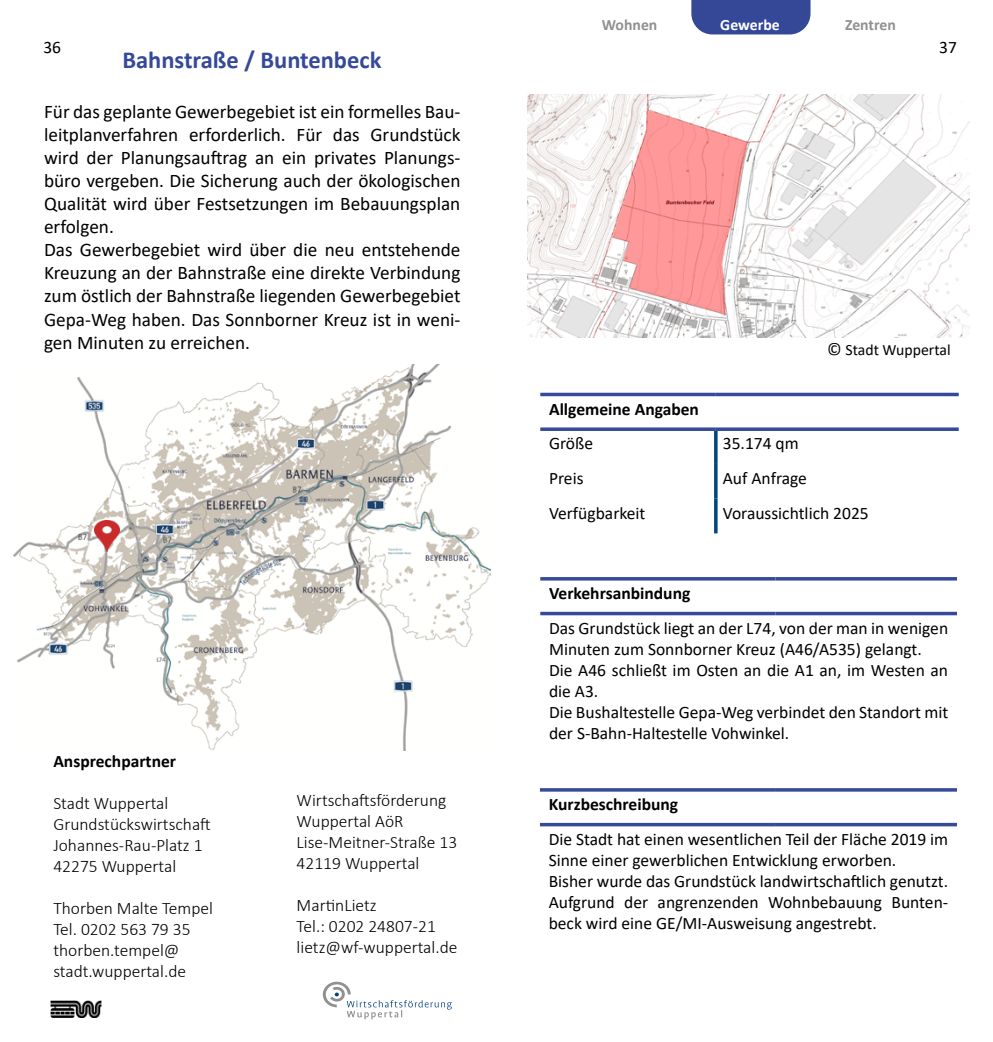
<style>
.page{position:relative;width:993px;height:1042px;background:#fff}
.page>*{position:absolute;margin:0;border:0;box-sizing:border-box;transform-origin:0 0}
.t1{font:700 24.5px "Calibri";color:#354998}
.t2{font:19.25px/23.1px "Calibri";color:#000}
.t3{font:17.5px/21px "Calibri";color:#000}
.t4{font:300 17.5px/21px "Calibri";color:#000}
.t5{font:700 17.5px "Calibri";color:#000}
.t6{font:15.75px "Calibri";color:#000}
.t7{font:700 15.75px "Calibri";color:#8f9092}
.t8{font:700 15.75px "Calibri";color:#fff}
.t9{font:700 4.38px "Arial";color:#000;scale:1.1 1}
.s1{font-size:17.5px}
</style>
<div class="page">
<img style="left:14px;top:364px;width:476px;height:387px">
<div style="left:691px;top:0;width:119px;height:34px;background:#354898"></div>
<img style="left:527px;top:95px;width:441px;height:243px">
<hr style="left:540px;top:577px;width:235px;height:3px;background:#354a99">
<hr style="left:775px;top:577px;width:181px;height:3px;background:#354a99">
<hr style="left:540px;top:612px;width:235px;height:3px;background:#354a99">
<hr style="left:775px;top:612px;width:181px;height:3px;background:#354a99">
<hr style="left:539px;top:788px;width:235px;height:3px;background:#354a99">
<hr style="left:774px;top:788px;width:182px;height:3px;background:#354a99">
<hr style="left:539px;top:823px;width:235px;height:3px;background:#354a99">
<hr style="left:774px;top:823px;width:182px;height:3px;background:#354a99">
<img style="left:95px;top:520px;width:24px;height:32px">
<svg style="left:714px;top:431px;width:3px;height:33px"></svg>
<svg style="left:714px;top:464px;width:3px;height:35px"></svg>
<svg style="left:714px;top:499px;width:3px;height:34px"></svg>
<hr style="left:540px;top:393px;width:175px;height:3px;background:#354a99">
<hr style="left:715px;top:393px;width:243px;height:3px;background:#354a99">
<svg style="left:540px;top:427px;width:175px;height:4px"></svg>
<svg style="left:715px;top:427px;width:243px;height:4px"></svg>
<svg style="left:323px;top:981px;width:128px;height:38px"></svg>
<img style="left:51px;top:1000px;width:51px;height:17px">
<p class="t7" style="left:601px;top:13px;width:57px">Wohnen</p>
<p class="t8" style="left:720px;top:13px;width:61px">Gewerbe</p>
<p class="t7" style="left:844px;top:13px;width:52px">Zentren</p>
<p class="t3" style="left:43px;top:36px;width:19px">36</p>
<p class="t3" style="left:938px;top:36px;width:19px">37</p>
<h1 class="t1" style="left:122px;top:43px;width:260px">Bahnstraße / Buntenbeck</h1>
<p class="t2" style="left:44px;top:99px;width:418px">Für das geplante Gewerbegebiet ist ein formelles Bau&shy;leitplanverfahren erforderlich. Für das Grundstück wird der Planungsauftrag an ein privates Planungs&shy;büro vergeben. Die Sicherung auch der ökologischen Qualität wird über Festsetzungen im Bebauungsplan erfolgen.<br>Das Gewerbegebiet wird über die neu entstehende Kreuzung an der Bahnstraße eine direkte Verbindung zum östlich der Bahnstraße liegenden Gewerbegebiet Gepa-Weg haben. Das Sonnborner Kreuz ist in weni&shy;gen Minuten zu erreichen.</p>
<p class="t6" style="left:826px;top:338px;width:125px"><span class="s1">©</span> Stadt Wuppertal</p>
<p class="t9" style="left:924px;top:348px;width:36px">Maßstab 1:1500</p>
<p class="t5" style="left:549px;top:396px;width:151px">Allgemeine Angaben</p>
<p class="t3" style="left:549px;top:432px;width:46px">Größe</p>
<p class="t3" style="left:722px;top:432px;width:77px">35.174 qm</p>
<p class="t3" style="left:549px;top:467px;width:36px">Preis</p>
<p class="t3" style="left:722px;top:467px;width:86px">Auf Anfrage</p>
<p class="t3" style="left:549px;top:502px;width:98px">Verfügbarkeit</p>
<p class="t3" style="left:722px;top:502px;width:147px">Voraussichtlich 2025</p>
<p class="t5" style="left:53px;top:748px;width:124px">Ansprechpartner</p>
<p class="t4" style="left:53px;top:792px;width:159px">Stadt Wuppertal<br>Grundstückswirtschaft<br>Johannes-Rau-Platz 1<br>42275 Wuppertal</p>
<p class="t4" style="left:53px;top:897px;width:161px">Thorben Malte Tempel<br>Tel. 0202 563 79 35 thorben.tempel@ stadt.wuppertal.de</p>
<p class="t4" style="left:296px;top:789px;width:162px">Wirtschaftsförderung<br>Wuppertal AöR<br>Lise-Meitner-Straße 13<br>42119 Wuppertal</p>
<p class="t4" style="left:296px;top:894px;width:162px">MartinLietz<br>Tel.: 0202 24807-21 lietz@wf-wuppertal.de</p>
<p class="t5" style="left:549px;top:581px;width:143px">Verkehrsanbindung</p>
<p class="t3" style="left:549px;top:617px;width:400px">Das Grundstück liegt an der L74, von der man in wenigen Minuten zum Sonnborner Kreuz (A46/A535) gelangt.<br>Die A46 schließt im Osten an die A1 an, im Westen an die A3.<br>Die Bushaltestelle Gepa-Weg verbindet den Standort mit der S-Bahn-Haltestelle Vohwinkel.</p>
<p class="t5" style="left:548px;top:792px;width:131px">Kurzbeschreibung</p>
<p class="t3" style="left:548px;top:828px;width:401px">Die Stadt hat einen wesentlichen Teil der Fläche 2019 im Sinne einer gewerblichen Entwicklung erworben.<br>Bisher wurde das Grundstück landwirtschaftlich genutzt.<br>Aufgrund der angrenzenden Wohnbebauung Bunten&shy;beck wird eine GE/MI-Ausweisung angestrebt.</p>
</div>
